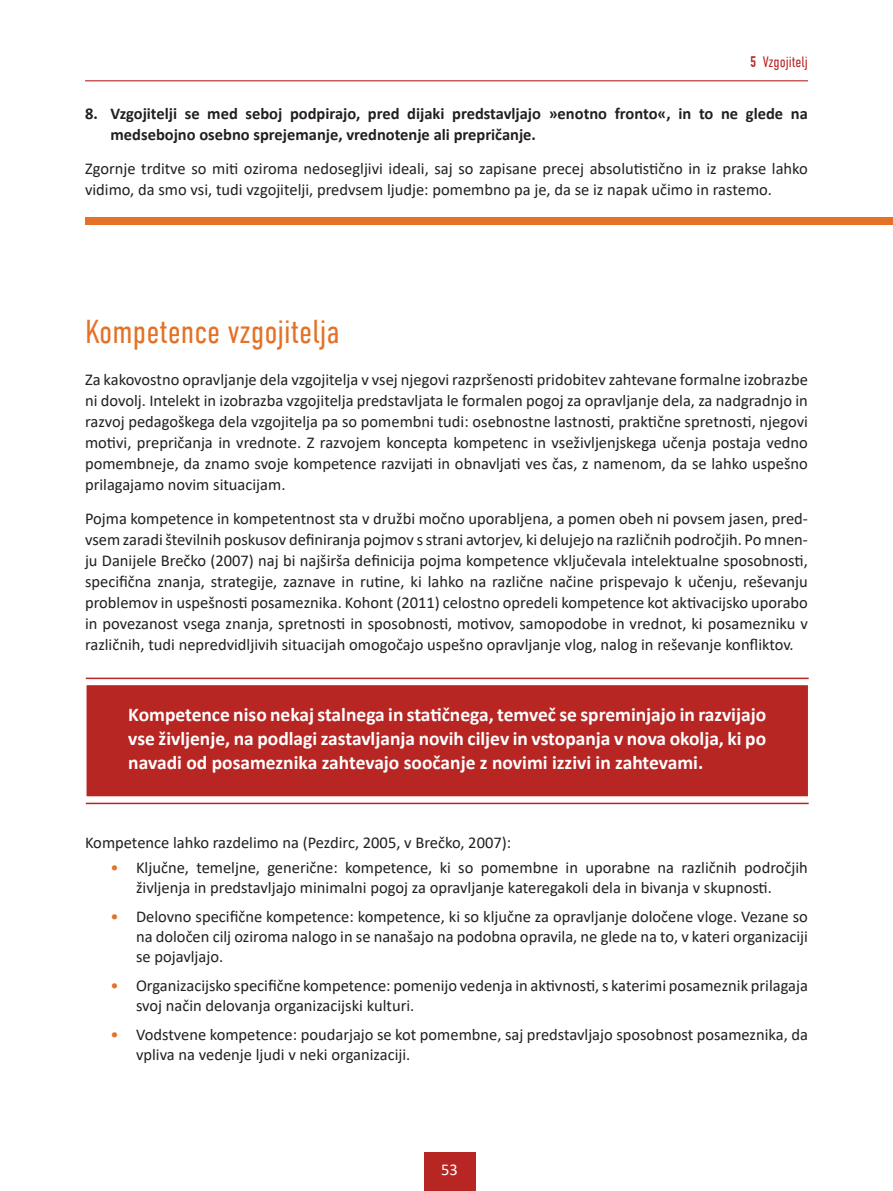
<style>
.page{position:relative;width:893px;height:1191px;background:#fff}
.page>*{position:absolute;margin:0;border:0;box-sizing:border-box;transform-origin:0 0}
.t1{font:300 33px "DIN Condensed";color:#e47125}
.t2{font:700 19.5px/24px "Calibri";color:#fff;text-align:justify}
.t3{font:16.5px/21px "Calibri";color:#231f20}
.t4{font:700 16.5px/21px "Calibri";color:#231f20}
.t5{font:16.5px "Calibri";color:#fff}
.t6{font:300 15px "DIN Condensed";color:#b82624}
.s1{font-weight:700}
.s2{color:#e47125}
</style>
<div class="page">
<div style="left:424px;top:1152px;width:51px;height:39px;background:#b82624"></div>
<hr style="left:85px;top:80px;width:723px;height:1px;background:#b82624">
<div style="left:85px;top:218px;width:808px;height:7px;background:#e47125"></div>
<div style="left:85px;top:683px;width:724px;height:115px;background:#b82624;border:2px solid #fff"></div>
<hr style="left:86px;top:802px;width:723px;height:2px;background:#b82624">
<hr style="left:86px;top:677px;width:723px;height:2px;background:#b82624">
<p class="t6" style="left:750px;top:53px;width:59px"><span class="s1">5</span> Vzgojitelj</p>
<p class="t4" style="left:111px;top:102px;width:699px;text-indent:-26px">8. Vzgojitelji se med seboj podpirajo, pred dijaki predstavljajo »enotno fronto«, in to ne glede na medsebojno osebno sprejemanje, vrednotenje ali prepričanje.</p>
<p class="t3" style="left:85px;top:157px;width:724px">Zgornje trditve so miti oziroma nedosegljivi ideali, saj so zapisane precej absolutistično in iz prakse lahko vidimo, da smo vsi, tudi vzgojitelji, predvsem ljudje: pomembno pa je, da se iz napak učimo in rastemo.</p>
<h1 class="t1" style="left:85px;top:313px;width:256px">Kompetence vzgojitelja</h1>
<p class="t3" style="left:85px;top:368px;width:724px;text-align:justify">Za kakovostno opravljanje dela vzgojitelja v vsej njegovi razpršenosti pridobitev zahtevane formalne izobrazbe ni dovolj. Intelekt in izobrazba vzgojitelja predstavljata le formalen pogoj za opravljanje dela, za nadgradnjo in razvoj pedagoškega dela vzgojitelja pa so pomembni tudi: osebnostne lastnosti, praktične spretnosti, njegovi motivi, prepričanja in vrednote. Z razvojem koncepta kompetenc in vseživljenjskega učenja postaja vedno pomembneje, da znamo svoje kompetence razvijati in obnavljati ves čas, z namenom, da se lahko uspešno prilagajamo novim situacijam.</p>
<p class="t3" style="left:85px;top:507px;width:724px;text-align:justify">Pojma kompetence in kompetentnost sta v družbi močno uporabljena, a pomen obeh ni povsem jasen, pred&shy;vsem zaradi številnih poskusov definiranja pojmov s strani avtorjev, ki delujejo na različnih področjih. Po mnen&shy;ju Danijele Brečko (2007) naj bi najširša definicija pojma kompetence vključevala intelektualne sposobnosti, specifična znanja, strategije, zaznave in rutine, ki lahko na različne načine prispevajo k učenju, reševanju problemov in uspešnosti posameznika. Kohont (2011) celostno opredeli kompetence kot aktivacijsko uporabo in povezanost vsega znanja, spretnosti in sposobnosti, motivov, samopodobe in vrednot, ki posamezniku v različnih, tudi nepredvidljivih situacijah omogočajo uspešno opravljanje vlog, nalog in reševanje konfliktov.</p>
<p class="t2" style="left:128px;top:702px;width:639px">Kompetence niso nekaj stalnega in statičnega, temveč se spreminjajo in razvijajo vse življenje, na podlagi zastavljanja novih ciljev in vstopanja v nova okolja, ki po navadi od posameznika zahtevajo soočanje z novimi izzivi in zahtevami.</p>
<p class="t3" style="left:85px;top:832px;width:428px">Kompetence lahko razdelimo na (Pezdirc, 2005, v Brečko, 2007):</p>
<p class="t3" style="left:136px;top:857px;width:673px;line-height:20.2px;text-indent:-26px"><span class="s2">•</span> Ključne, temeljne, generične: kompetence, ki so pomembne in uporabne na različnih področjih življenja in predstavljajo minimalni pogoj za opravljanje kateregakoli dela in bivanja v skupnosti.</p>
<p class="t3" style="left:136px;top:906px;width:673px;line-height:20.2px;text-align:justify;text-indent:-26px"><span class="s2">•</span> Delovno specifične kompetence: kompetence, ki so ključne za opravljanje določene vloge. Vezane so na določen cilj oziroma nalogo in se nanašajo na podobna opravila, ne glede na to, v kateri organizaciji se pojavljajo.</p>
<p class="t3" style="left:136px;top:975px;width:673px;line-height:20.2px;text-indent:-26px"><span class="s2">•</span> Organizacijsko specifične kompetence: pomenijo vedenja in aktivnosti, s katerimi posameznik prilagaja svoj način delovanja organizacijski kulturi.</p>
<p class="t3" style="left:136px;top:1024px;width:673px;line-height:20.2px;text-indent:-26px"><span class="s2">•</span> Vodstvene kompetence: poudarjajo se kot pomembne, saj predstavljajo sposobnost posameznika, da vpliva na vedenje ljudi v neki organizaciji.</p>
<p class="t5" style="left:441px;top:1157px;width:18px">53</p>
</div>
